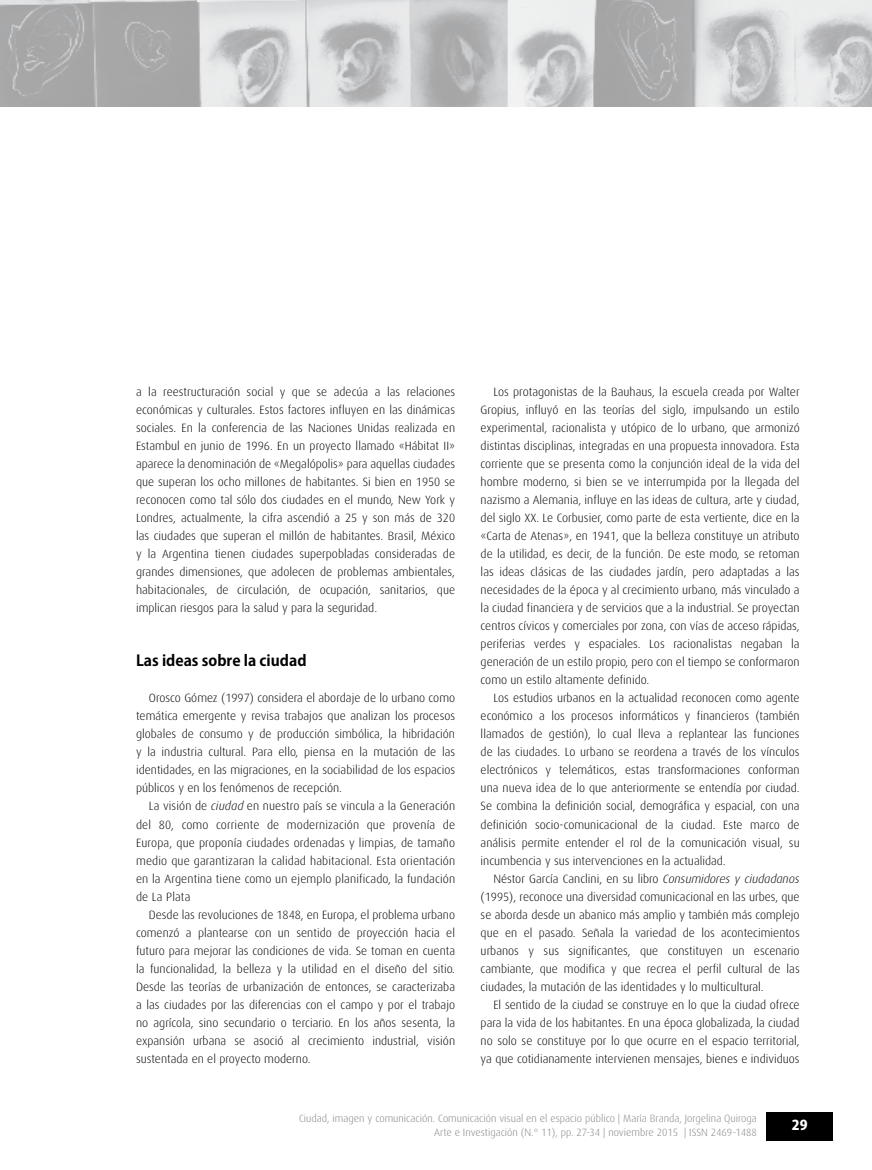
<style>
.page{position:relative;width:872px;height:1170px;background:#fff}
.page>*{position:absolute;margin:0;border:0;box-sizing:border-box;transform-origin:0 0}
.t1{font:700 15px "Koz Go Pro";color:#000}
.t2{font:800 13.5px "Koz Go Pro";color:#fff}
.t3{font:300 12px/18px "Dax";color:#000;text-align:justify}
.t4{font:300 10.5px/13.5px "Dax";color:#808285;text-align:right}
.s1{font-style:italic}
.s2{font-style:inherit}
</style>
<div class="page">
<img style="left:0;top:0;width:872px;height:107px">
<div style="left:766px;top:1111px;width:67px;height:29px;background:#000"></div>
<p class="t3" style="left:136px;top:383px;width:320px">a la reestructuración social y que se adecúa a las relaciones económicas y culturales. Estos factores influyen en las dinámicas sociales. En la conferencia de las Naciones Unidas realizada en Estambul en junio de 1996. En un proyecto llamado «Hábitat II» aparece la denominación de «Megalópolis» para aquellas ciudades que superan los ocho millones de habitantes. Si bien en 1950 se reconocen como tal sólo dos ciudades en el mundo, New York y Londres, actualmente, la cifra ascendió a 25 y son más de 320 las ciudades que superan el millón de habitantes. Brasil, México y la Argentina tienen ciudades superpobladas consideradas de grandes dimensiones, que adolecen de problemas ambientales, habitacionales, de circulación, de ocupación, sanitarios, que implican riesgos para la salud y para la seguridad.</p>
<p class="t1" style="left:136px;top:651px;width:172px">Las ideas sobre la ciudad</p>
<p class="t3" style="left:136px;top:689px;width:320px;text-indent:13px">Orosco Gómez (1997) considera el abordaje de lo urbano como temática emergente y revisa trabajos que analizan los procesos globales de consumo y de producción simbólica, la hibridación y la industria cultural. Para ello, piensa en la mutación de las identidades, en las migraciones, en la sociabilidad de los espacios públicos y en los fenómenos de recepción.</p>
<p class="t3" style="left:136px;top:797px;width:320px;text-indent:13px">La visión de <span class="s1">ciudad</span> en nuestro país se vincula a la Generación del 80, como corriente de modernización que provenía de Europa, que proponía ciudades ordenadas y limpias, de tamaño medio que garantizaran la calidad habitacional. Esta orientación en la Argentina tiene como un ejemplo planificado, la fundación de La Plata</p>
<p class="t3" style="left:136px;top:905px;width:320px;text-indent:13px">Desde las revoluciones de 1848, en Europa, el problema urbano comenzó a plantearse con un sentido de proyección hacia el futuro para mejorar las condiciones de vida. Se toman en cuenta la funcionalidad, la belleza y la utilidad en el diseño del sitio.<br>Desde las teorías de urbanización de entonces, se caracterizaba a las ciudades por las diferencias con el campo y por el trabajo no agrícola, sino secundario o terciario. En los años sesenta, la expansión urbana se asoció al crecimiento industrial, visión sustentada en el proyecto moderno.</p>
<p class="t3" style="left:480px;top:383px;width:320px;text-indent:13px">Los protagonistas de la Bauhaus, la escuela creada por Walter Gropius, influyó en las teorías del siglo, impulsando un estilo experimental, racionalista y utópico de lo urbano, que armonizó distintas disciplinas, integradas en una propuesta innovadora. Esta corriente que se presenta como la conjunción ideal de la vida del hombre moderno, si bien se ve interrumpida por la llegada del nazismo a Alemania, influye en las ideas de cultura, arte y ciudad, del siglo <span class="s2">XX</span>. Le Corbusier, como parte de esta vertiente, dice en la «Carta de Atenas», en 1941, que la belleza constituye un atributo de la utilidad, es decir, de la función. De este modo, se retoman las ideas clásicas de las ciudades jardín, pero adaptadas a las necesidades de la época y al crecimiento urbano, más vinculado a la ciudad financiera y de servicios que a la industrial. Se proyectan centros cívicos y comerciales por zona, con vías de acceso rápidas, periferias verdes y espaciales. Los racionalistas negaban la generación de un estilo propio, pero con el tiempo se conformaron como un estilo altamente definido.</p>
<p class="t3" style="left:480px;top:689px;width:320px;text-indent:13px">Los estudios urbanos en la actualidad reconocen como agente económico a los procesos informáticos y financieros (también llamados de gestión), lo cual lleva a replantear las funciones de las ciudades. Lo urbano se reordena a través de los vínculos electrónicos y telemáticos, estas transformaciones conforman una nueva idea de lo que anteriormente se entendía por ciudad.<br>Se combina la definición social, demográfica y espacial, con una definición socio-comunicacional de la ciudad. Este marco de análisis permite entender el rol de la comunicación visual, su incumbencia y sus intervenciones en la actualidad.</p>
<p class="t3" style="left:480px;top:869px;width:320px;text-indent:13px">Néstor García Canclini, en su libro <span class="s1">Consumidores y ciudadanos </span>(1995), reconoce una diversidad comunicacional en las urbes, que se aborda desde un abanico más amplio y también más complejo que en el pasado. Señala la variedad de los acontecimientos urbanos y sus significantes, que constituyen un escenario cambiante, que modifica y que recrea el perfil cultural de las ciudades, la mutación de las identidades y lo multicultural.</p>
<p class="t3" style="left:480px;top:995px;width:320px;text-indent:13px">El sentido de la ciudad se construye en lo que la ciudad ofrece para la vida de los habitantes. En una época globalizada, la ciudad no solo se constituye por lo que ocurre en el espacio territorial, ya que cotidianamente intervienen mensajes, bienes e individuos</p>
<p class="t4" style="left:299px;top:1111px;width:459px">Ciudad, imagen y comunicación. Comunicación visual en el espacio público | María Branda, Jorgelina Quiroga<br>Arte e Investigación (N.° 11), pp. 27-34 | noviembre 2015 | ISSN 2469-1488</p>
<p class="t2" style="left:792px;top:1116px;width:17px">29</p>
</div>
